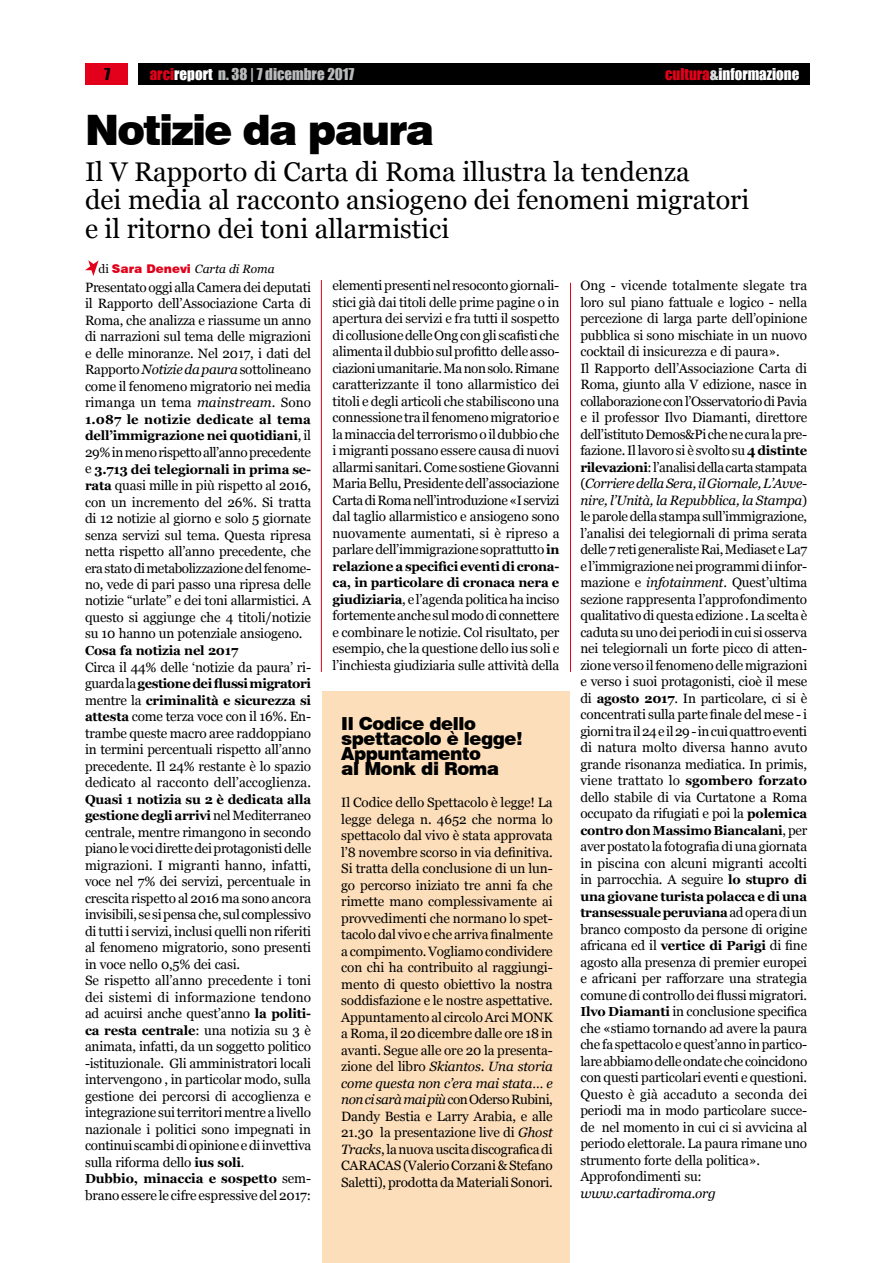
<style>
.page{position:relative;width:893px;height:1263px;background:#fff}
.page>*{position:absolute;margin:0;border:0;box-sizing:border-box;transform-origin:0 0}
.t1{font:900 42px "Swiss 721 BT";letter-spacing:-.045em;color:#000}
.t2{font:27px/28.5px "Georgia";color:#000}
.t3{font:900 18px/15px "Swiss 721 BT";letter-spacing:-.025em;color:#000}
.t4{font:15px "Impact";color:#b9bbbc}
.t5{font:15px "Impact";color:#fff}
.t6{font:15px "Impact";color:#000}
.t7{font:13.5px/16.5px "Georgia";letter-spacing:-.015em;color:#000;text-align:justify}
.t8{font:italic 13.5px "Georgia";letter-spacing:-.015em;color:#000}
.t9{font:700 13.05px/16.5px "Georgia";letter-spacing:-.015em;color:#000}
.t10{font:italic 12px "Georgia";color:#000}
.s1{color:#e2001a}
.s2{color:#fff}
.s3{color:#dddedf}
.s4{font-style:normal}
.s5{font-family:"Swiss 721 BT";font-weight:900;font-style:normal;color:#e2001a}
.s6{font-style:italic}
.s7{font-weight:400;font-size:13.5px}
.s8{font-weight:700;font-size:13.05px}
</style>
<div class="page">
<div style="left:85px;top:64px;width:43px;height:21px;background:#e2001a"></div>
<div style="left:138px;top:64px;width:672px;height:21px;background:#000"></div>
<div style="left:322px;top:691px;width:248px;height:572px;background:#fddeba"></div>
<hr style="left:321px;top:280px;width:1px;height:392px;background:#e2001a">
<hr style="left:570px;top:283px;width:1px;height:389px;background:#e2001a">
<svg style="left:85px;top:260px;width:14px;height:16px"></svg>
<p class="t6" style="left:104px;top:62px;width:7px">7</p>
<p class="t4" style="left:150px;top:62px;width:206px"><span class="s1">arci</span><span class="s2">report</span> n. 38 | 7 dicembre 2017</p>
<p class="t5" style="left:665px;top:62px;width:136px"><span class="s1">cultura</span><span class="s3">&amp;</span>informazione</p>
<h1 class="t1" style="left:85px;top:104px;width:351px">Notizie da paura</h1>
<h2 class="t2" style="left:85px;top:158px;width:666px">Il V Rapporto di Carta di Roma illustra la tendenza<br>dei media al racconto ansiogeno dei fenomeni migratori e il ritorno dei toni allarmistici</h2>
<p class="t10" style="left:99px;top:261px;width:178px"><span class="s4">di</span> <span class="s5">Sara Denevi</span> Carta di Roma</p>
<p class="t7" style="left:85px;top:279px;width:228px">Presentato oggi alla Camera dei deputati il Rapporto dell’Associazione Carta di Roma, che analizza e riassume un anno di narrazioni sul tema delle migrazioni e delle minoranze. Nel 2017, i dati del Rapporto <span class="s6">Notizie da paura</span> sottolineano come il fenomeno migratorio nei media rimanga un tema <span class="s6">mainstream</span>. Sono</p>
<p class="t9" style="left:85px;top:411px;width:228px">1.087 le notizie dedicate al tema dell’immigrazione nei quotidiani<span class="s7">, il</span></p>
<p class="t7" style="left:85px;top:444px;width:227px">29% in meno rispetto all’anno precedente</p>
<p class="t9" style="left:85px;top:461px;width:228px"><span class="s7">e</span> 3.713 dei telegiornali in prima se-</p>
<p class="t7" style="left:85px;top:477px;width:228px"><span class="s8">rata</span> quasi mille in più rispetto al 2016, con un incremento del 26%. Si tratta di 12 notizie al giorno e solo 5 giornate senza servizi sul tema. Questa ripresa netta rispetto all’anno precedente, che era stato di metabolizzazione del fenome&shy;no, vede di pari passo una ripresa delle notizie “urlate” e dei toni allarmistici. A questo si aggiunge che 4 titoli/notizie su 10 hanno un potenziale ansiogeno.</p>
<p class="t9" style="left:85px;top:642px;width:155px">Cosa fa notizia nel 2017</p>
<p class="t7" style="left:85px;top:659px;width:228px">Circa il 44% delle ‘notizie da paura’ ri-</p>
<p class="t9" style="left:85px;top:675px;width:228px"><span class="s7">guarda la</span> gestione dei flussi migratori <span class="s7">mentre la</span> criminalità e sicurezza si</p>
<p class="t7" style="left:85px;top:708px;width:228px"><span class="s8">attesta</span> come terza voce con il 16%. En&shy;trambe queste macro aree raddoppiano in termini percentuali rispetto all’anno precedente. Il 24% restante è lo spazio dedicato al racconto dell’accoglienza.</p>
<p class="t9" style="left:85px;top:791px;width:228px">Quasi 1 notizia su 2 è dedicata alla gestione degli arrivi <span class="s7">nel Mediterraneo</span></p>
<p class="t7" style="left:85px;top:824px;width:228px;text-align:left">centrale, mentre rimangono in secondo piano le voci dirette dei protagonisti delle migrazioni. I migranti hanno, infatti, voce nel 7% dei servizi, percentuale in crescita rispetto al 2016 ma sono ancora invisibili, se si pensa che, sul complessivo di tutti i servizi, inclusi quelli non riferiti al fenomeno migratorio, sono presenti in voce nello 0,5% dei casi.<br>Se rispetto all’anno precedente i toni dei sistemi di informazione tendono ad acuirsi anche quest’anno <span class="s8">la politi-</span></p>
<p class="t9" style="left:85px;top:1022px;width:228px">ca resta centrale<span class="s7">: una notizia su 3 è</span></p>
<p class="t7" style="left:85px;top:1038px;width:228px">animata, infatti, da un soggetto politico -istituzionale. Gli amministratori locali intervengono , in particolar modo, sulla gestione dei percorsi di accoglienza e integrazione sui territori mentre a livello nazionale i politici sono impegnati in continui scambi di opinione e di invettiva sulla riforma dello <span class="s8">ius soli</span>.</p>
<p class="t9" style="left:85px;top:1170px;width:228px">Dubbio, minaccia e sospetto <span class="s7">sem-</span></p>
<p class="t7" style="left:85px;top:1187px;width:228px">brano essere le cifre espressive del 2017:</p>
<p class="t7" style="left:333px;top:278px;width:228px">elementi presenti nel resoconto giornali&shy;stici già dai titoli delle prime pagine o in apertura dei servizi e fra tutti il sospetto di collusione delle Ong con gli scafisti che alimenta il dubbio sul profitto delle asso&shy;ciazioni umanitarie. Ma non solo. Rimane caratterizzante il tono allarmistico dei titoli e degli articoli che stabiliscono una connessione tra il fenomeno migratorio e la minaccia del terrorismo o il dubbio che i migranti possano essere causa di nuovi allarmi sanitari. Come sostiene Giovanni Maria Bellu, Presidente dell’associazione Carta di Roma nell’introduzione «I servizi dal taglio allarmistico e ansiogeno sono nuovamente aumentati, si è ripreso a parlare dell’immigrazione soprattutto <span class="s8">in</span></p>
<p class="t9" style="left:333px;top:558px;width:228px">relazione a specifici eventi di crona&shy;ca, in particolare di cronaca nera e</p>
<p class="t7" style="left:333px;top:591px;width:228px"><span class="s8">giudiziaria</span>, e l’agenda politica ha inciso fortemente anche sul modo di connettere e combinare le notizie. Col risultato, per esempio, che la questione dello ius soli e l’inchiesta giudiziaria sulle attività della</p>
<h3 class="t3" style="left:341px;top:716px;width:183px">Il Codice dello spettacolo è legge!<br>Appuntamento<br>al Monk di Roma</h3>
<p class="t7" style="left:341px;top:795px;width:213px">Il Codice dello Spettacolo è legge! La legge delega n. 4652 che norma lo spettacolo dal vivo è stata approvata l’8 novembre scorso in via definitiva.<br>Si tratta della conclusione di un lun&shy;go percorso iniziato tre anni fa che rimette mano complessivamente ai provvedimenti che normano lo spet&shy;tacolo dal vivo e che arriva finalmente a compimento. Vogliamo condividere con chi ha contribuito al raggiungi&shy;mento di questo obiettivo la nostra soddisfazione e le nostre aspettative.<br>Appuntamento al circolo Arci MONK a Roma, il 20 dicembre dalle ore 18 in avanti. Segue alle ore 20 la presenta&shy;zione del libro <span class="s6">Skiantos</span>. <span class="s6">Una storia come questa non c’era mai stata</span>… <span class="s6">e non ci sarà mai più</span> con Oderso Rubini, Dandy Bestia e Larry Arabia, e alle 21.30 la presentazione live di <span class="s6">Ghost Tracks</span>, la nuova uscita discografica di CARACAS (Valerio Corzani &amp; Stefano Saletti), prodotta da Materiali Sonori.</p>
<p class="t7" style="left:580px;top:278px;width:228px;text-align:left">Ong - vicende totalmente slegate tra loro sul piano fattuale e logico - nella percezione di larga parte dell’opinione pubblica si sono mischiate in un nuovo cocktail di insicurezza e di paura».<br>Il Rapporto dell’Associazione Carta di Roma, giunto alla V edizione, nasce in collaborazione con l’Osservatorio di Pavia e il professor Ilvo Diamanti, direttore dell’istituto Demos&amp;Pi che ne cura la pre&shy;fazione. Il lavoro si è svolto su <span class="s8">4 distinte rilevazioni</span>: l’analisi della carta stampata (<span class="s6">Corriere della Sera, il Giornale, L’Avve&shy;nire, l’Unità, la Repubblica, la Stampa</span>) le parole della stampa sull’immigrazione, l’analisi dei telegiornali di prima serata delle 7 reti generaliste Rai, Mediaset e La7 e l’immigrazione nei programmi di infor&shy;mazione e <span class="s6">infotainment</span>. Quest’ultima sezione rappresenta l’approfondimento qualitativo di questa edizione . La scelta è caduta su uno dei periodi in cui si osserva nei telegiornali un forte picco di atten&shy;zione verso il fenomeno delle migrazioni e verso i suoi protagonisti, cioè il mese di <span class="s8">agosto 2017</span>. In particolare, ci si è concentrati sulla parte finale del mese - i giorni tra il 24 e il 29 - in cui quattro eventi di natura molto diversa hanno avuto grande risonanza mediatica. In primis, viene trattato lo <span class="s8">sgombero forzato </span>dello stabile di via Curtatone a Roma occupato da rifugiati e poi la <span class="s8">polemica</span></p>
<p class="t9" style="left:580px;top:822px;width:228px">contro don Massimo Biancalani<span class="s7">, per</span></p>
<p class="t7" style="left:580px;top:839px;width:228px">aver postato la fotografia di una giornata in piscina con alcuni migranti accolti in parrocchia. A seguire <span class="s8">lo stupro di</span></p>
<p class="t9" style="left:580px;top:888px;width:228px">una giovane turista polacca e di una transessuale peruviana <span class="s7">ad opera di un</span></p>
<p class="t7" style="left:580px;top:921px;width:228px;text-align:left">branco composto da persone di origine africana ed il <span class="s8">vertice di Parigi</span> di fine agosto alla presenza di premier europei e africani per rafforzare una strategia comune di controllo dei flussi migratori.<br><span class="s8">Ilvo Diamanti</span> in conclusione specifica che «stiamo tornando ad avere la paura che fa spettacolo e quest’anno in partico&shy;lare abbiamo delle ondate che coincidono con questi particolari eventi e questioni.<br>Questo è già accaduto a seconda dei periodi ma in modo particolare succe&shy;de nel momento in cui ci si avvicina al periodo elettorale. La paura rimane uno strumento forte della politica».<br>Approfondimenti su:</p>
<p class="t8" style="left:580px;top:1185px;width:137px">www.cartadiroma.org</p>
</div>
